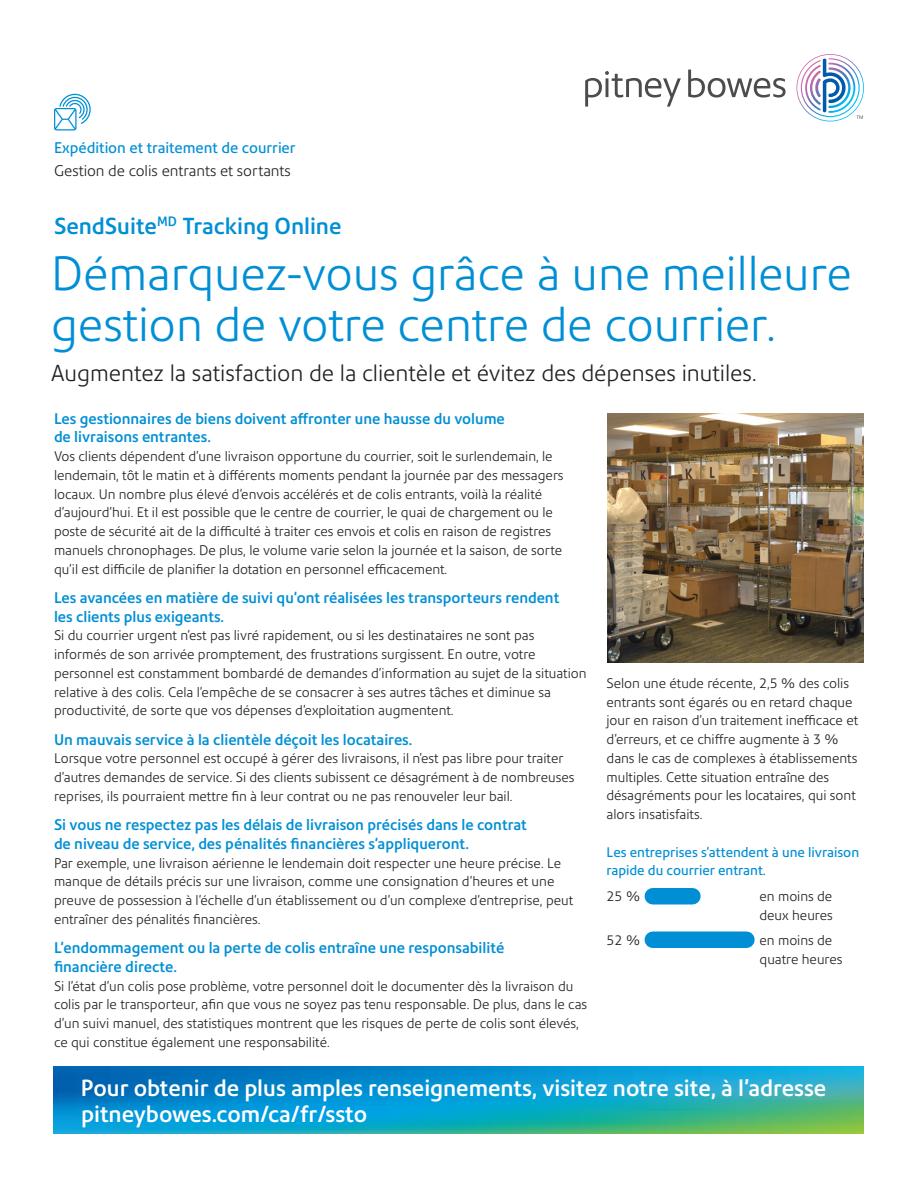
<style>
.page{position:relative;width:918px;height:1188px;background:#fff}
.page>*{position:absolute;margin:0;border:0;box-sizing:border-box;transform-origin:0 0}
.Regular_title_36_40{font:300 46.5px/51px "Precision Sans";color:#008fd5}
.Call_to_action_15_20{font:500 22.5px/25.5px "Precision Sans";color:#fff}
.Subhead_15_20_-_span{font:300 22.5px "Precision Sans";color:#231f20}
.Subtitle_15_20{font:500 22.5px "Precision Sans";color:#008fd5}
.Small_body_head_10_1{font:500 15px/18.8px "Precision Sans";color:#008fd5}
.Category_10_15{font:15px "Precision Sans";color:#008fd5}
.Sub_category_10_15{font:300 15px "Precision Sans";color:#231f20}
.Small_body_9_12_5{font:300 13.5px/18.8px "Precision Sans";color:#231f20}
.Caption_8_5_12{font:300 13.5px/18.8px "Precision Sans";color:#231f20}
.Caption_8_5_12-2{font:13.5px/18.8px "Precision Sans";color:#008fd5}
</style>
<div class="page">
<svg style="left:54px;top:94px;width:37px;height:36px"></svg>
<img style="left:607px;top:413px;width:257px;height:250px">
<svg style="left:54px;top:1066px;width:810px;height:68px;background:#149cbe"></svg>
<div style="left:653px;top:888px;width:39px;height:16px;background:#008fd5"></div>
<div style="left:653px;top:932px;width:93px;height:16px;background:#008fd5"></div>
<svg style="left:585px;top:54px;width:279px;height:68px"></svg>
<p class="Category_10_15" style="left:54px;top:139px;width:243px">Expédition et traitement de courrier</p>
<p class="Sub_category_10_15" style="left:54px;top:161px;width:238px">Gestion de colis entrants et sortants</p>
<p class="Subtitle_15_20" style="left:54px;top:212px;width:289px">SendSuite<sup>MD</sup> Tracking Online</p>
<p class="Regular_title_36_40" style="left:51px;top:248px;width:802px">Démarquez-vous grâce à une meilleure gestion de votre centre de courrier.</p>
<p class="Subhead_15_20_-_span" style="left:51px;top:359px;width:707px">Augmentez la satisfaction de la clientèle et évitez des dépenses inutiles.</p>
<p class="Small_body_head_10_1" style="left:54px;top:409px;width:452px">Les gestionnaires de biens doivent affronter une hausse du volume de livraisons entrantes.</p>
<p class="Small_body_9_12_5" style="left:54px;top:447px;width:511px">Vos clients dépendent d'une livraison opportune du courrier, soit le surlendemain, le lendemain, tôt le matin et à différents moments pendant la journée par des messagers locaux. Un nombre plus élevé d'envois accélérés et de colis entrants, voilà la réalité d'aujourd'hui. Et il est possible que le centre de courrier, le quai de chargement ou le poste de sécurité ait de la difficulté à traiter ces envois et colis en raison de registres manuels chronophages. De plus, le volume varie selon la journée et la saison, de sorte qu'il est difficile de planifier la dotation en personnel efficacement.</p>
<p class="Small_body_head_10_1" style="left:54px;top:588px;width:507px">Les avancées en matière de suivi qu'ont réalisées les transporteurs rendent les clients plus exigeants.</p>
<p class="Small_body_9_12_5" style="left:54px;top:626px;width:534px">Si du courrier urgent n'est pas livré rapidement, ou si les destinataires ne sont pas informés de son arrivée promptement, des frustrations surgissent. En outre, votre personnel est constamment bombardé de demandes d'information au sujet de la situation relative à des colis. Cela l'empêche de se consacrer à ses autres tâches et diminue sa productivité, de sorte que vos dépenses d'exploitation augmentent.</p>
<p class="Small_body_head_10_1" style="left:54px;top:730px;width:360px">Un mauvais service à la clientèle déçoit les locataires.</p>
<p class="Small_body_9_12_5" style="left:54px;top:749px;width:522px">Lorsque votre personnel est occupé à gérer des livraisons, il n'est pas libre pour traiter d'autres demandes de service. Si des clients subissent ce désagrément à de nombreuses reprises, ils pourraient mettre fin à leur contrat ou ne pas renouveler leur bail.</p>
<p class="Small_body_head_10_1" style="left:54px;top:816px;width:474px">Si vous ne respectez pas les délais de livraison précisés dans le contrat de niveau de service, des pénalités financières s'appliqueront.</p>
<p class="Small_body_9_12_5" style="left:54px;top:854px;width:521px">Par exemple, une livraison aérienne le lendemain doit respecter une heure précise. Le manque de détails précis sur une livraison, comme une consignation d'heures et une preuve de possession à l'échelle d'un établissement ou d'un complexe d'entreprise, peut entraîner des pénalités financières.</p>
<p class="Small_body_head_10_1" style="left:54px;top:939px;width:452px">L'endommagement ou la perte de colis entraîne une responsabilité financière directe.</p>
<p class="Small_body_9_12_5" style="left:54px;top:977px;width:535px">Si l'état d'un colis pose problème, votre personnel doit le documenter dès la livraison du colis par le transporteur, afin que vous ne soyez pas tenu responsable. De plus, dans le cas d'un suivi manuel, des statistiques montrent que les risques de perte de colis sont élevés, ce qui constitue également une responsabilité.</p>
<p class="Caption_8_5_12" style="left:607px;top:674px;width:253px">Selon une étude récente, 2,5 % des colis entrants sont égarés ou en retard chaque jour en raison d'un traitement inefficace et d'erreurs, et ce chiffre augmente à 3 % dans le cas de complexes à établissements multiples. Cette situation entraîne des désagréments pour les locataires, qui sont alors insatisfaits.</p>
<p class="Caption_8_5_12-2" style="left:607px;top:843px;width:254px">Les entreprises s'attendent à une livraison rapide du courrier entrant.</p>
<p class="Caption_8_5_12" style="left:607px;top:887px;width:35px">25 %</p>
<p class="Caption_8_5_12" style="left:760px;top:887px;width:75px">en moins de deux heures</p>
<p class="Caption_8_5_12" style="left:607px;top:931px;width:35px">52 %</p>
<p class="Caption_8_5_12" style="left:760px;top:931px;width:84px">en moins de quatre heures</p>
<p class="Call_to_action_15_20" style="left:81px;top:1076px;width:747px">Pour obtenir de plus amples renseignements, visitez notre site, à l'adresse pitneybowes.com/ca/fr/ssto</p>
</div>
